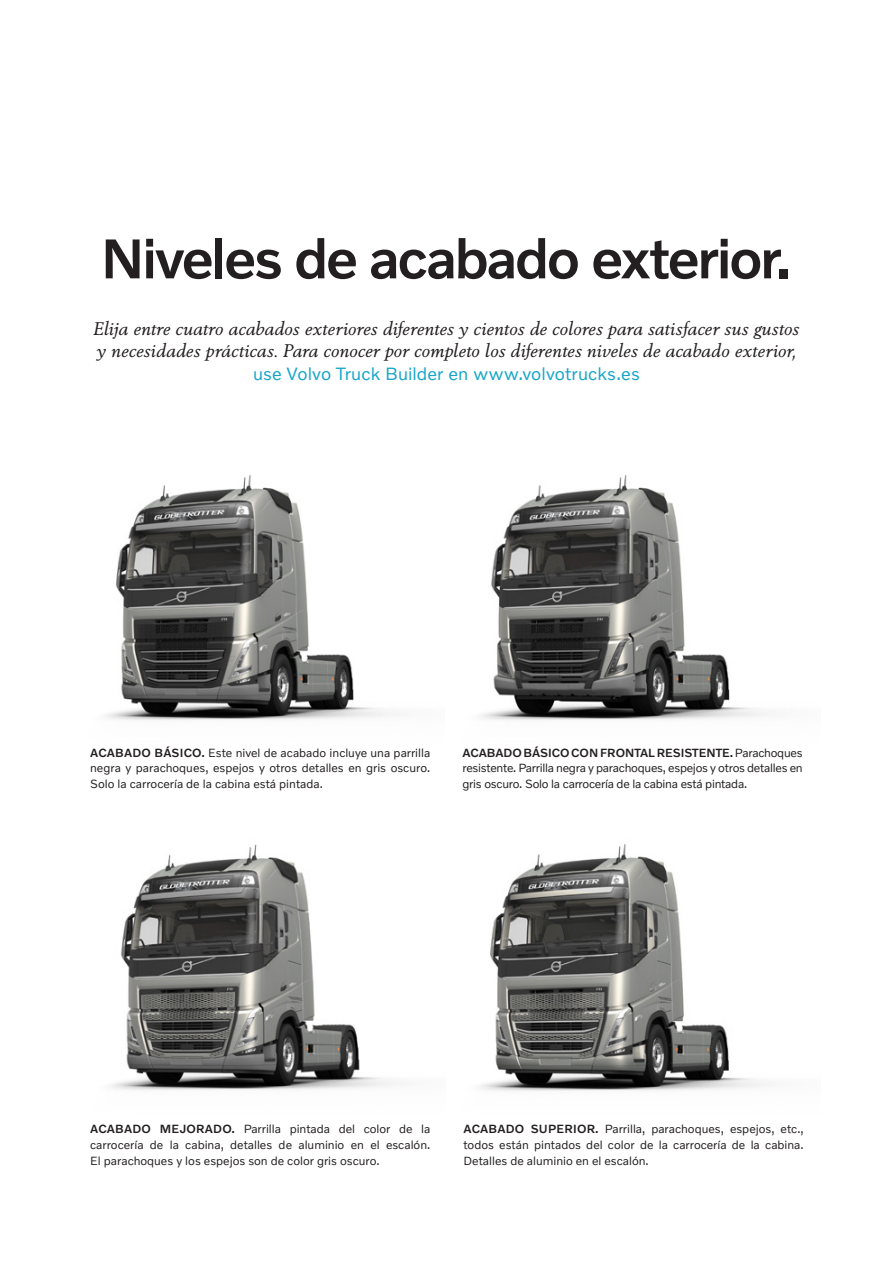
<style>
.page{position:relative;width:893px;height:1263px;background:#fff}
.page>*{position:absolute;margin:0;border:0;box-sizing:border-box;transform-origin:0 0}
.Rubrik{font:500 57px "Volvo Novum";letter-spacing:-.04em;color:#231f20}
.Ingress{font:italic 18px/22.5px "Volvo Serif Pro";letter-spacing:.02em;color:#231f20}
.Ingress-2{font:18px "Volvo Novum";letter-spacing:.005em;color:#16a6c9}
.t1{font:12px/15.8px "Volvo Novum";color:#231f20;text-align:justify}
.s1{font-weight:500}
</style>
<div class="page">
<img style="left:111px;top:843px;width:655px;height:248px">
<img style="left:106px;top:475px;width:662px;height:245px">
<p class="Rubrik" style="left:101px;top:222px;width:693px">Niveles de acabado exterior.</p>
<p class="Ingress" style="left:93px;top:318px;width:707px">Elija entre cuatro acabados exteriores diferentes y cientos de colores para satisfacer sus gustos y necesidades prácticas. Para conocer por completo los diferentes niveles de acabado exterior,</p>
<p class="Ingress-2" style="left:253px;top:362px;width:388px">use Volvo Truck Builder en www.volvotrucks.es</p>
<p class="t1" style="left:90px;top:744px;width:342px"><span class="s1">ACABADO BÁSICO.</span> Este nivel de acabado incluye una parrilla negra y parachoques, espejos y otros detalles en gris oscuro.<br>Solo la carrocería de la cabina está pintada.</p>
<p class="t1" style="left:462px;top:744px;width:342px"><span class="s1">ACABADO BÁSICO CON FRONTAL RESISTENTE.</span>Parachoques resistente. Parrilla negra y parachoques, espejos y otros detalles en gris oscuro. Solo la carrocería de la cabina está pintada.</p>
<p class="t1" style="left:90px;top:1121px;width:342px"><span class="s1">ACABADO MEJORADO.</span> Parrilla pintada del color de la carrocería de la cabina, detalles de aluminio en el escalón.<br>El parachoques y los espejos son de color gris oscuro.</p>
<p class="t1" style="left:463px;top:1121px;width:342px"><span class="s1">ACABADO SUPERIOR.</span> Parrilla, parachoques, espejos, etc., todos están pintados del color de la carrocería de la cabina.<br>Detalles de aluminio en el escalón.</p>
</div>
